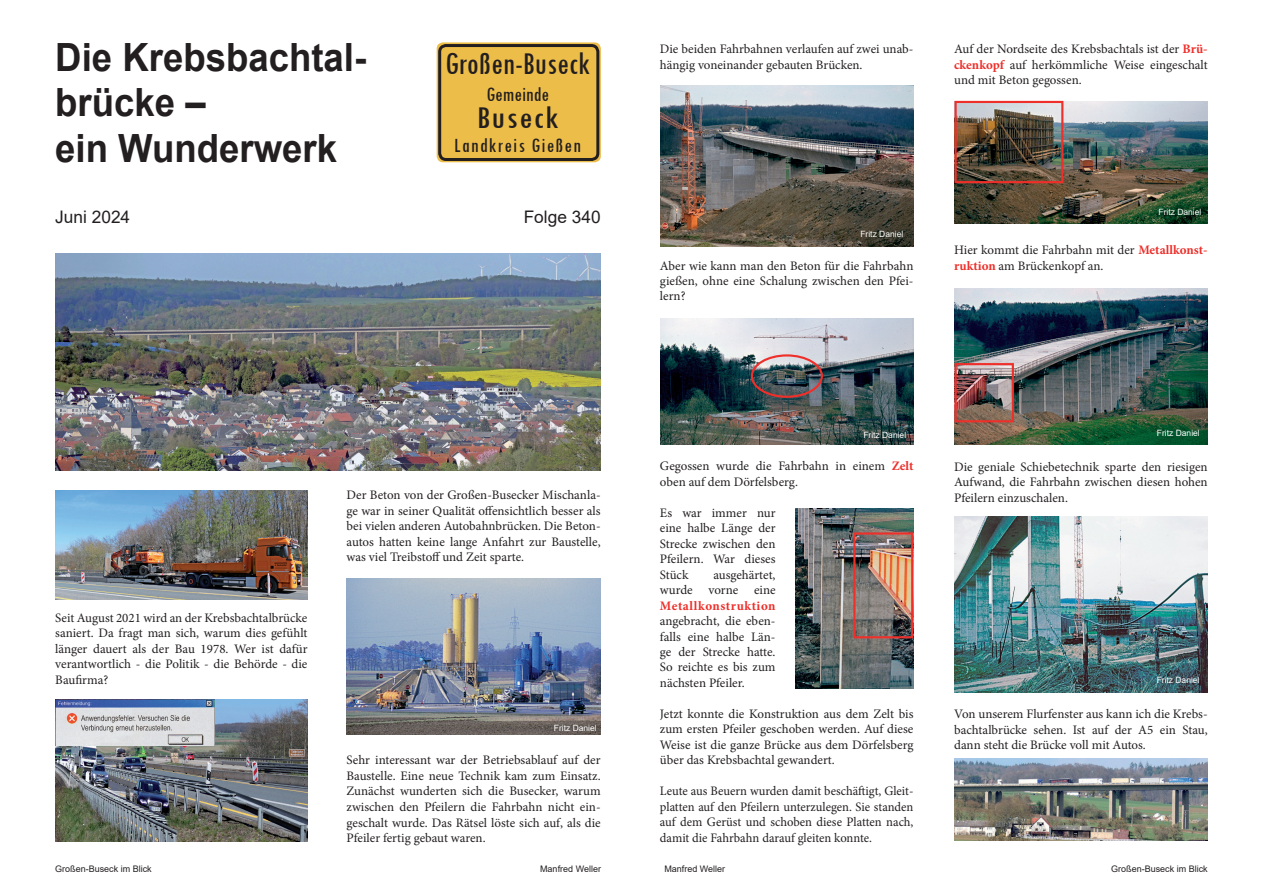
<style>
.page{position:relative;width:1263px;height:893px;background:#fff}
.page>*{position:absolute;margin:0;border:0;box-sizing:border-box;transform-origin:0 0}
.t1{font:700 38.85px/45.5px "Arial";color:#231f20;scale:.94 1}
.t2{font:condensed 33px "Tw Cen";color:#231f20}
.t3{font:condensed 33px "Tw Cen";color:#231f20;scale:1.13 1}
.t4{font:condensed 21px "Tw Cen";letter-spacing:.06em;color:#231f20}
.t5{font:condensed 21px "Tw Cen";color:#231f20}
.t6{font:17.25px "Arial";color:#231f20}
.t7{font:12.9px/15.5px "Minion Pro";color:#231f20;text-align:justify}
.t8{font:700 12.9px "Minion Pro";letter-spacing:.04em;color:#ee2f2a}
.t9{font:9px "Arial";color:#231f20}
.t10{font:8.7px "Arial";color:#fff}
.s1{font-weight:700;color:#ee2f2a}
</style>
<div class="page">
<div style="left:437px;top:42px;width:164px;height:120px;background:#edbd49;border-radius:6px"></div>
<div style="left:438px;top:44px;width:161px;height:117px;border:3px solid #231f20;border-radius:6px"></div>
<img style="left:55px;top:699px;width:252px;height:143px">
<img style="left:954px;top:517px;width:254px;height:175px">
<img style="left:954px;top:101px;width:253px;height:123px">
<img style="left:954px;top:288px;width:254px;height:156px">
<img style="left:55px;top:253px;width:546px;height:218px">
<img style="left:796px;top:508px;width:117px;height:180px">
<img style="left:660px;top:85px;width:253px;height:162px">
<img style="left:660px;top:319px;width:253px;height:126px">
<img style="left:954px;top:758px;width:253px;height:83px">
<div style="left:751px;top:354px;width:72px;height:44px;border:2px solid #ee2f2a;border-radius:50%"></div>
<div style="left:853px;top:532px;width:60px;height:106px;border:2px solid #ee2f2a"></div>
<div style="left:954px;top:101px;width:109px;height:82px;border:2px solid #ee2f2a"></div>
<div style="left:954px;top:363px;width:60px;height:59px;border:2px solid #ee2f2a"></div>
<img style="left:55px;top:699px;width:160px;height:46px">
<img style="left:347px;top:579px;width:254px;height:155px">
<img style="left:55px;top:490px;width:252px;height:109px">
<h1 class="t1" style="left:55px;top:35px;width:332px">Die Krebsbachtal&shy;brücke –<br>ein Wunderwerk</h1>
<h2 class="t2" style="left:445px;top:44px;width:147px">Großen-Buseck</h2>
<h3 class="t5" style="left:486px;top:82px;width:64px">Gemeinde</h3>
<h2 class="t3" style="left:477px;top:98px;width:74px">Buseck</h2>
<h3 class="t4" style="left:454px;top:133px;width:128px">Landkreis Gießen</h3>
<h3 class="t6" style="left:55px;top:205px;width:76px">Juni 2024</h3>
<h3 class="t6" style="left:524px;top:205px;width:78px">Folge 340</h3>
<p class="t7" style="left:55px;top:610px;width:254px">Seit August 2021 wird an der Krebsbachtalbrücke saniert. Da fragt man sich, warum dies gefühlt länger dauert als der Bau 1978. Wer ist dafür verantwortlich - die Politik - die Behörde - die Baufirma?</p>
<p class="t7" style="left:347px;top:487px;width:256px">Der Beton von der Großen-Busecker Mischanla&shy;ge war in seiner Qualität offensichtlich besser als bei vielen anderen Autobahnbrücken. Die Beton&shy;autos hatten keine lange Anfahrt zur Baustelle, was viel Treibstoff und Zeit sparte.</p>
<p class="t10" style="left:554px;top:721px;width:44px">Fritz Daniel</p>
<p class="t7" style="left:347px;top:752px;width:256px">Sehr interessant war der Betriebsablauf auf der Baustelle. Eine neue Technik kam zum Einsatz.<br>Zunächst wunderten sich die Busecker, warum zwischen den Pfeilern die Fahrbahn nicht ein&shy;geschalt wurde. Das Rätsel löste sich auf, als die Pfeiler fertig gebaut waren.</p>
<p class="t7" style="left:660px;top:41px;width:255px">Die beiden Fahrbahnen verlaufen auf zwei unab&shy;hängig voneinander gebauten Brücken.</p>
<p class="t7" style="left:954px;top:42px;width:255px">Auf der Nordseite des Krebsbachtals ist der <span class="s1">Brü&shy;ckenkopf</span> auf herkömmliche Weise eingeschalt und mit Beton gegossen.</p>
<p class="t10" style="left:860px;top:228px;width:44px">Fritz Daniel</p>
<p class="t7" style="left:660px;top:258px;width:255px">Aber wie kann man den Beton für die Fahrbahn gießen, ohne eine Schalung zwischen den Pfei&shy;lern?</p>
<p class="t10" style="left:1158px;top:206px;width:44px">Fritz Daniel</p>
<p class="t7" style="left:954px;top:243px;width:255px">Hier kommt die Fahrbahn mit der <span class="s1">Metallkonst&shy;ruktion</span> am Brückenkopf an.</p>
<p class="t10" style="left:863px;top:429px;width:44px">Fritz Daniel</p>
<p class="t7" style="left:660px;top:459px;width:255px">Gegossen wurde die Fahrbahn in einem <span class="s1">Zelt </span>oben auf dem Dörfelsberg.</p>
<p class="t7" style="left:660px;top:505px;width:117px">Es war immer nur eine halbe Länge der Strecke zwischen den Pfeilern. War dieses Stück</p>
<p class="t7" style="left:660px;top:567px;width:117px;text-align:right">ausgehärtet,<br>wurde vorne eine</p>
<p class="t8" style="left:660px;top:596px;width:117px">Metallkonstruktion</p>
<p class="t7" style="left:660px;top:613px;width:117px">angebracht, die eben&shy;falls eine halbe Län&shy;ge der Strecke hatte.<br>So reichte es bis zum nächsten Pfeiler.</p>
<p class="t7" style="left:660px;top:706px;width:255px">Jetzt konnte die Konstruktion aus dem Zelt bis zum ersten Pfeiler geschoben werden. Auf diese Weise ist die ganze Brücke aus dem Dörfelsberg über das Krebsbachtal gewandert.</p>
<p class="t7" style="left:660px;top:783px;width:255px">Leute aus Beuern wurden damit beschäftigt, Gleit&shy;platten auf den Pfeilern unterzulegen. Sie standen auf dem Gerüst und schoben diese Platten nach, damit die Fahrbahn darauf gleiten konnte.</p>
<p class="t10" style="left:1157px;top:426px;width:44px">Fritz Daniel</p>
<p class="t7" style="left:954px;top:459px;width:255px">Die geniale Schiebetechnik sparte den riesigen Aufwand, die Fahrbahn zwischen diesen hohen Pfeilern einzuschalen.</p>
<p class="t10" style="left:1157px;top:674px;width:44px">Fritz Daniel</p>
<p class="t7" style="left:954px;top:706px;width:255px">Von unserem Flurfenster aus kann ich die Krebs&shy;bachtalbrücke sehen. Ist auf der A5 ein Stau, dann steht die Brücke voll mit Autos.</p>
<p class="t9" style="left:55px;top:862px;width:98px">Großen-Buseck im Blick</p>
<p class="t9" style="left:540px;top:862px;width:62px">Manfred Weller</p>
<p class="t9" style="left:664px;top:862px;width:62px">Manfred Weller</p>
<p class="t9" style="left:1111px;top:862px;width:98px">Großen-Buseck im Blick</p>
</div>
